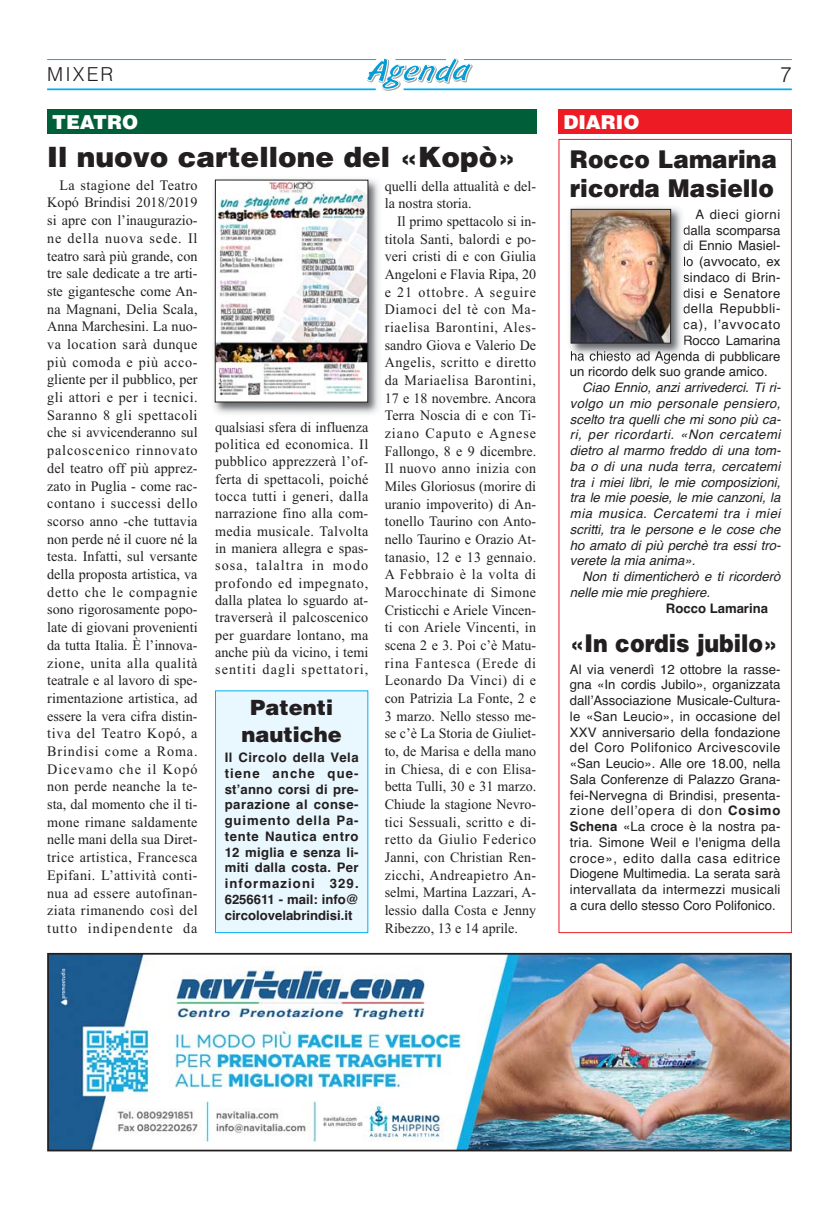
<style>
.page{position:relative;width:839px;height:1211px;background:#fff}
.page>*{position:absolute;margin:0;border:0;box-sizing:border-box;transform-origin:0 0}
.t1{font:900 28px "Helvetica";color:#231f20}
.t2{font:900 24.5px/29.4px "Helvetica";color:#231f20;scale:.95 1}
.t3{font:900 24.5px "Helvetica";color:#231f20;scale:.9 1}
.t4{font:900 21px/26.4px "Helvetica";color:#231f20;text-align:center}
.t5{font:300 21px "Helvetica";color:#231f20}
.t6{font:900 19.25px "Helvetica";color:#fff}
.t7{font:300 19.25px "Helvetica";letter-spacing:.11em;color:#231f20}
.t8{font:14.35px/17.7px "Times New Roman";color:#231f20;text-align:justify}
.t9{font:13.12px/15.8px "Helvetica";color:#231f20;text-align:justify}
.t10{font:italic 13.12px/15.8px "Helvetica";color:#231f20;text-align:justify}
.t11{font:700 13.12px/15.8px "Helvetica";color:#231f20;text-align:justify}
.t12{font:13.12px "Helvetica";letter-spacing:.045em;color:#231f20}
.t13{font:13.12px "Helvetica";letter-spacing:.02em;color:#231f20}
.t14{font:13.12px "Helvetica";letter-spacing:.07em;color:#231f20}
.t15{font:13.12px "Helvetica";letter-spacing:.04em;color:#231f20}
.s1{font-weight:700}
</style>
<div class="page">
<hr style="left:403px;top:88px;width:388px;height:2px;background:#00aeef">
<hr style="left:47px;top:88px;width:328px;height:2px;background:#00aeef">
<hr style="left:464px;top:59px;width:327px;height:1px;background:#00aeef">
<hr style="left:47px;top:59px;width:329px;height:1px;background:#00aeef">
<svg style="left:366px;top:58px;width:106px;height:33px"></svg>
<div style="left:558px;top:109px;width:233px;height:25px;background:#ed1c24"></div>
<img style="left:50px;top:955px;width:738px;height:193px">
<div style="left:47px;top:952px;width:744px;height:199px;border:2px solid #231f20"></div>
<div style="left:47px;top:109px;width:489px;height:25px;background:#005f38"></div>
<img style="left:570px;top:207px;width:118px;height:154px">
<svg style="left:683px;top:225px;width:5px;height:25px"></svg>
<svg style="left:683px;top:256px;width:5px;height:26px"></svg>
<svg style="left:683px;top:288px;width:5px;height:10px"></svg>
<svg style="left:683px;top:304px;width:5px;height:41px"></svg>
<img style="left:570px;top:351px;width:73px;height:10px">
<img style="left:572px;top:211px;width:96px;height:130px">
<div style="left:570px;top:209px;width:100px;height:134px;border:1px solid #231f20"></div>
<img style="left:214px;top:179px;width:165px;height:235px">
<img style="left:217px;top:182px;width:149px;height:217px">
<div style="left:215px;top:180px;width:153px;height:222px;border:1px solid #231f20"></div>
<div style="left:216px;top:691px;width:151px;height:241px;background:#e9f7fe"></div>
<div style="left:215px;top:690px;width:153px;height:243px;border:1px solid #00aeef"></div>
<h3 class="t7" style="left:47px;top:67px;width:68px">MIXER</h3>
<h3 class="t5" style="left:780px;top:66px;width:13px">7</h3>
<h3 class="t6" style="left:563px;top:115px;width:77px">DIARIO</h3>
<h2 class="t2" style="left:569px;top:147px;width:219px">Rocco Lamarina ricorda Masiello</h2>
<p class="t12" style="left:695px;top:209px;width:86px">A dieci giorni</p>
<p class="t9" style="left:683px;top:223px;width:99px">dalla scomparsa</p>
<p class="t9" style="left:683px;top:239px;width:99px">di Ennio Masiel-</p>
<p class="t9" style="left:683px;top:255px;width:99px">lo (avvocato, ex</p>
<p class="t13" style="left:683px;top:272px;width:99px">sindaco di Brin-</p>
<p class="t15" style="left:683px;top:288px;width:99px">disi e Senatore</p>
<p class="t12" style="left:683px;top:304px;width:99px">della Repubbli-</p>
<p class="t14" style="left:683px;top:319px;width:99px">ca), lʼavvocato</p>
<p class="t9" style="left:683px;top:333px;width:99px">Rocco Lamarina</p>
<p class="t9" style="left:569px;top:349px;width:212px">ha chiesto ad Agenda di pubblicare</p>
<p class="t9" style="left:569px;top:365px;width:199px">un ricordo delk suo grande amico.</p>
<p class="t10" style="left:569px;top:381px;width:212px;text-indent:12px">Ciao Ennio, anzi arrivederci. Ti ri&shy;volgo un mio personale pensiero, scelto tra quelli che mi sono più ca&shy;ri, per ricordarti. «Non cercatemi dietro al marmo freddo di una tom&shy;ba o di una nuda terra, cercatemi tra i miei libri, le mie composizioni, tra le mie poesie, le mie canzoni, la mia musica. Cercatemi tra i miei scritti, tra le persone e le cose che ho amato di più perchè tra essi tro&shy;verete la mia anima».</p>
<p class="t10" style="left:569px;top:570px;width:212px;text-indent:12px">Non ti dimenticherò e ti ricorderò nelle mie mie preghiere.</p>
<p class="t11" style="left:665px;top:601px;width:104px">Rocco Lamarina</p>
<h2 class="t3" style="left:569px;top:634px;width:232px">«In cordis jubilo»</h2>
<p class="t9" style="left:569px;top:662px;width:212px">Al via venerdì 12 ottobre la rasse&shy;gna «In cordis Jubilo», organizzata dallʼAssociazione Musicale-Cultura&shy;le «San Leucio», in occasione del XXV anniversario della fondazione del Coro Polifonico Arcivescovile «San Leucio». Alle ore 18.00, nella Sala Conferenze di Palazzo Grana&shy;fei-Nervegna di Brindisi, presenta&shy;zione dellʼopera di don <span class="s1">Cosimo Schena</span> «La croce è la nostra pa&shy;tria. Simone Weil e l'enigma della croce», edito dalla casa editrice Diogene Multimedia. La serata sarà intervallata da intermezzi musicali a cura dello stesso Coro Polifonico.</p>
<h3 class="t6" style="left:52px;top:115px;width:87px">TEATRO</h3>
<h1 class="t1" style="left:47px;top:146px;width:470px">Il nuovo cartellone del «Kopò»</h1>
<p class="t8" style="left:47px;top:177px;width:152px;text-indent:12px">La stagione del Teatro Kopó Brindisi 2018/2019 si apre con l’inaugurazio&shy;ne della nuova sede. Il teatro sarà più grande, con tre sale dedicate a tre arti&shy;ste gigantesche come An&shy;na Magnani, Delia Scala, Anna Marchesini. La nuo&shy;va location sarà dunque più comoda e più acco&shy;gliente per il pubblico, per gli attori e per i tecnici.<br>Saranno 8 gli spettacoli che si avvicenderanno sul palcoscenico rinnovato del teatro off più apprez&shy;zato in Puglia - come rac&shy;contano i successi dello scorso anno -che tuttavia non perde né il cuore né la testa. Infatti, sul versante della proposta artistica, va detto che le compagnie sono rigorosamente popo&shy;late di giovani provenienti da tutta Italia. È l’innova&shy;zione, unita alla qualità teatrale e al lavoro di spe&shy;rimentazione artistica, ad essere la vera cifra distin&shy;tiva del Teatro Kopó, a Brindisi come a Roma.<br>Dicevamo che il Kopó non perde neanche la te&shy;sta, dal momento che il ti&shy;mone rimane saldamente nelle mani della sua Diret&shy;trice artistica, Francesca Epifani. L’attività conti&shy;nua ad essere autofinan&shy;ziata rimanendo così del tutto indipendente da</p>
<p class="t8" style="left:384px;top:178px;width:153px">quelli della attualità e del&shy;la nostra storia.</p>
<p class="t8" style="left:384px;top:214px;width:153px;text-indent:12px">Il primo spettacolo si in&shy;titola Santi, balordi e po&shy;veri cristi di e con Giulia Angeloni e Flavia Ripa, 20 e 21 ottobre. A seguire Diamoci del tè con Ma&shy;riaelisa Barontini, Ales&shy;sandro Giova e Valerio De Angelis, scritto e diretto da Mariaelisa Barontini, 17 e 18 novembre. Ancora Terra Noscia di e con Ti&shy;ziano Caputo e Agnese Fallongo, 8 e 9 dicembre.<br>Il nuovo anno inizia con Miles Gloriosus (morire di uranio impoverito) di An&shy;tonello Taurino con Anto&shy;nello Taurino e Orazio At&shy;tanasio, 12 e 13 gennaio.<br>A Febbraio è la volta di Marocchinate di Simone Cristicchi e Ariele Vincen&shy;ti con Ariele Vincenti, in scena 2 e 3. Poi c’è Matu&shy;rina Fantesca (Erede di Leonardo Da Vinci) di e con Patrizia La Fonte, 2 e 3 marzo. Nello stesso me&shy;se c’è La Storia de Giuliet&shy;to, de Marisa e della mano in Chiesa, di e con Elisa&shy;betta Tulli, 30 e 31 marzo.<br>Chiude la stagione Nevro&shy;tici Sessuali, scritto e di&shy;retto da Giulio Federico Janni, con Christian Ren&shy;zicchi, Andreapietro An&shy;selmi, Martina Lazzari, A&shy;lessio dalla Costa e Jenny Ribezzo, 13 e 14 aprile.</p>
<p class="t8" style="left:215px;top:419px;width:155px">qualsiasi sfera di influenza politica ed economica. Il pubblico apprezzerà l’of&shy;ferta di spettacoli, poiché tocca tutti i generi, dalla narrazione fino alla com&shy;media musicale. Talvolta in maniera allegra e spas&shy;sosa, talaltra in modo profondo ed impegnato, dalla platea lo sguardo at&shy;traverserà il palcoscenico per guardare lontano, ma anche più da vicino, i temi sentiti dagli spettatori,</p>
<h3 class="t4" style="left:241px;top:696px;width:102px">Patenti nautiche</h3>
<p class="t11" style="left:225px;top:751px;width:135px">Il Circolo della Vela tiene anche que&shy;st’anno corsi di pre&shy;parazione al conse&shy;guimento della Pa&shy;tente Nautica entro 12 miglia e senza li&shy;miti dalla costa. Per informazioni 329.<br>6256611 - mail: info@ circolovelabrindisi.it</p>
</div>
